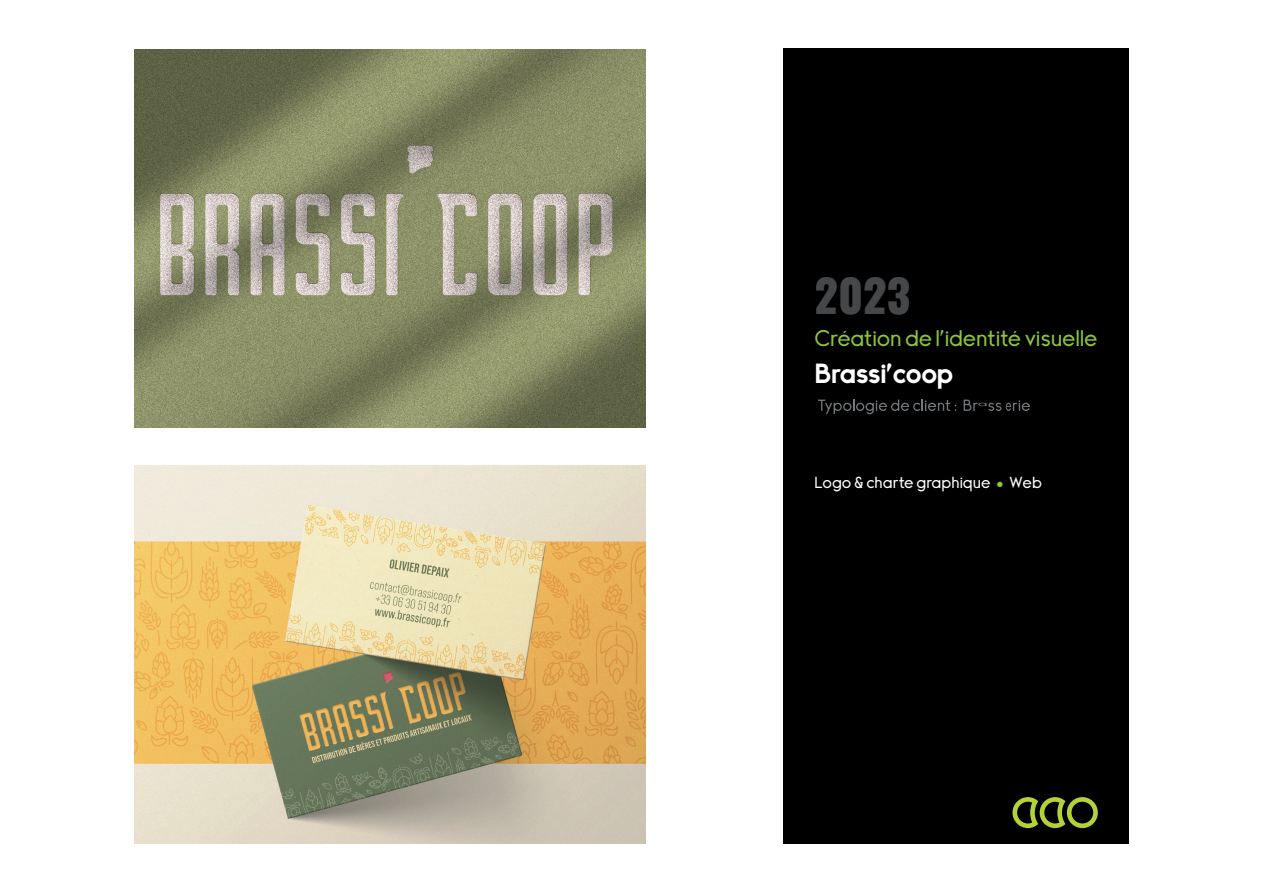
<style>
.page{position:relative;width:1263px;height:893px;background:#fff}
.page>*{position:absolute;margin:0;border:0;box-sizing:border-box;transform-origin:0 0}
.t1{font:800 45px "Oswald";color:#454749}
.t2{font:900 28.5px "Slake";letter-spacing:-.035em;color:#fff}
.t3{font:23.25px "Slake";letter-spacing:-.01em;color:#8bc63f}
.t4{font:16.5px "Slake";color:#fff}
.s1{font-size:30px;color:#8bc63f}
</style>
<div class="page">
<div style="left:783px;top:48px;width:345px;height:796px;background:#000001"></div>
<svg style="left:1012px;top:797px;width:86px;height:31px"></svg>
<svg style="left:818px;top:400px;width:138px;height:14px"></svg>
<svg style="left:964px;top:400px;width:66px;height:11px"></svg>
<img style="left:135px;top:49px;width:510px;height:379px">
<img style="left:135px;top:465px;width:510px;height:379px">
<h1 class="t1" style="left:814px;top:272px;width:97px">2023</h1>
<p class="t3" style="left:815px;top:325px;width:285px">Création de l’identité visuelle</p>
<p class="t2" style="left:814px;top:358px;width:140px">Brassi’coop</p>
<p class="t4" style="left:814px;top:474px;width:229px">Logo &amp; charte graphique <span class="s1">•</span> Web</p>
</div>
